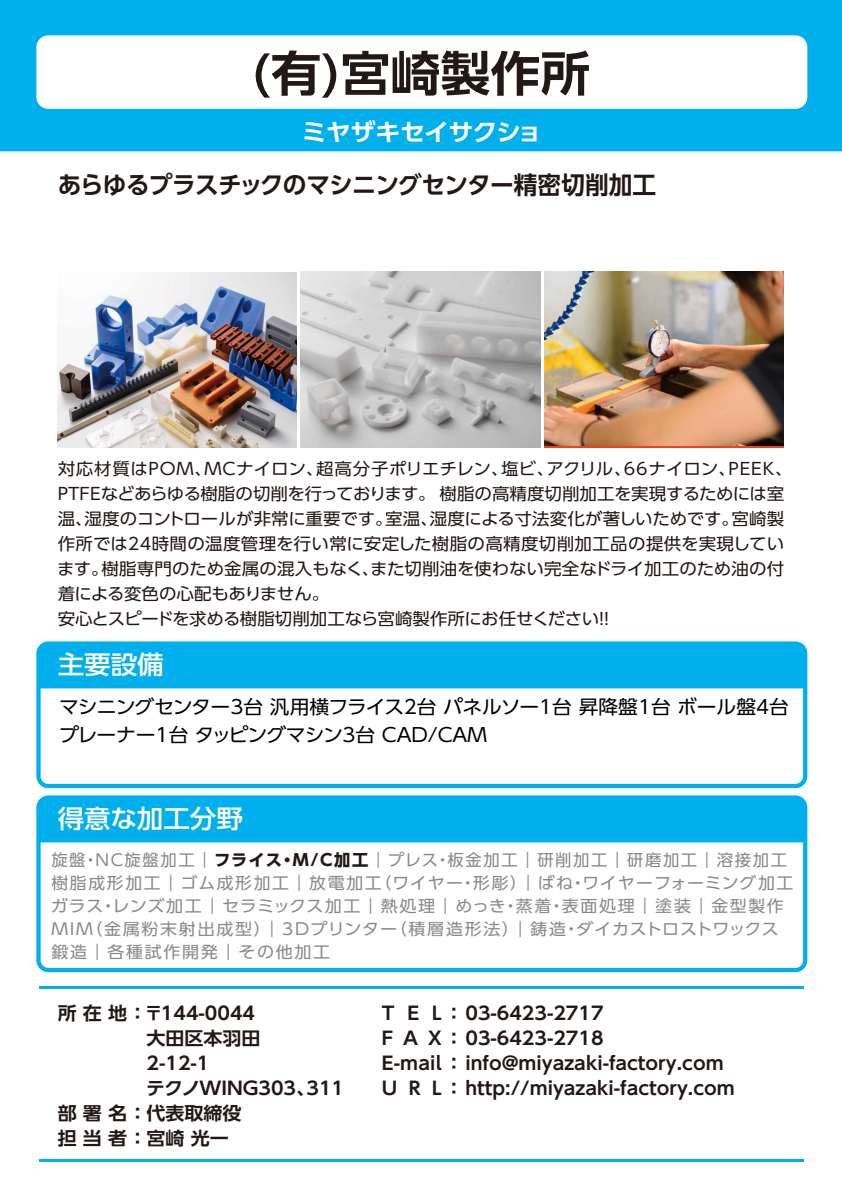
<style>
.page{position:relative;width:842px;height:1192px;background:#fff}
.page>*{position:absolute;margin:0;border:0;box-sizing:border-box;transform-origin:0 0}
.t1{font:700 47.5px "UD Shin Go Pro De";color:#221815;scale:1.05 1}
.t2{font:500 25.15px "UD Shin Go Pro";color:#fff;scale:1.05 1}
.t3{font:700 24.25px "UD Shin Go Pro De";letter-spacing:-.03em;color:#221815}
.t4{font:700 23.75px "UD Shin Go Pro De";letter-spacing:-.035em;color:#fff;scale:1.05 1}
.t5{font:19px/28px "UD Shin Go Pro";letter-spacing:-.015em;color:#040000;scale:1.04 1}
.t6{font:700 18.05px/25px "UD Shin Go Pro De";color:#221815;scale:1.05 1}
.t7{font:16.6px/25px "UD Shin Go Pro";color:#221815;scale:1.05 1}
.t8{font:16.15px/23px "UD Shin Go Pro";letter-spacing:.1em;color:#898989}
.s1{font-weight:700;color:#221815}
</style>
<div class="page">
<hr style="left:39px;top:986px;width:765px;height:3px;background:#00afec">
<svg style="left:0;top:0;width:842px;height:151px;fill:#00afec"></svg>
<hr style="left:39px;top:1159px;width:765px;height:3px;background:#00afec">
<svg style="left:36px;top:795px;width:771px;height:177px"></svg>
<svg style="left:36px;top:641px;width:771px;height:147px"></svg>
<img style="left:301px;top:272px;width:239px;height:176px">
<img style="left:58px;top:273px;width:239px;height:175px">
<img style="left:544px;top:272px;width:239px;height:173px">
<h1 class="t1" style="left:251px;top:35px;width:324px">(有)宮崎製作所</h1>
<h3 class="t4" style="left:302px;top:113px;width:230px">ミヤザキセイサクショ</h3>
<h3 class="t3" style="left:58px;top:166px;width:600px">あらゆるプラスチックのマシニングセンター精密切削加工</h3>
<p class="t7" style="left:57px;top:456px;width:702px">対応材質はPOM、MCナイロン、超高分子ポリエチレン、塩ビ、アクリル、66ナイロン、PEEK、PTFEなどあらゆる樹脂の切削を行っております。 樹脂の高精度切削加工を実現するためには室温、湿度のコントロールが非常に重要です。室温、湿度による寸法変化が著しいためです。宮崎製作所では24時間の温度管理を行い常に安定した樹脂の高精度切削加工品の提供を実現しています。樹脂専門のため金属の混入もなく、また切削油を使わない完全なドライ加工のため油の付着による変色の心配もありません。<br>安心とスピードを求める樹脂切削加工なら宮崎製作所にお任せください!!</p>
<h2 class="t2" style="left:58px;top:644px;width:102px">主要設備</h2>
<p class="t5" style="left:59px;top:693px;width:703px">マシニングセンター3台 汎用横フライス2台 パネルソー1台 昇降盤1台 ボール盤4台プレーナー1台 タッピングマシン3台 CAD/CAM</p>
<h2 class="t2" style="left:58px;top:798px;width:178px">得意な加工分野</h2>
<p class="t8" style="left:51px;top:848px;width:744px">旋盤・NC旋盤加工｜<span class="s1">フライス・M/C加工</span>｜プレス・板金加工｜研削加工｜研磨加工｜溶接加工樹脂成形加工｜ゴム成形加工｜放電加工（ワイヤー・形彫）｜ばね・ワイヤーフォーミング加工ガラス・レンズ加工｜セラミックス加工｜熱処理｜めっき・蒸着・表面処理｜塗装｜金型製作MIM（金属粉末射出成型）｜3Dプリンター（積層造形法）｜鋳造・ダイカストロストワックス鍛造｜各種試作開発｜その他加工</p>
<p class="t6" style="left:58px;top:1000px;width:86px">所在地：</p>
<p class="t6" style="left:144px;top:1000px;width:192px">〒144-0044<br>大田区本羽田<br>2-12-1<br>テクノWING303、311</p>
<p class="t6" style="left:382px;top:1000px;width:338px">T E L ：03-6423-2717<br>F A X ：03-6423-2718<br>E-mail ：info@miyazaki-factory.com<br>U R L ：http://miyazaki-factory.com</p>
<p class="t6" style="left:58px;top:1100px;width:176px">部署名：代表取締役担当者：宮崎 光一</p>
</div>
